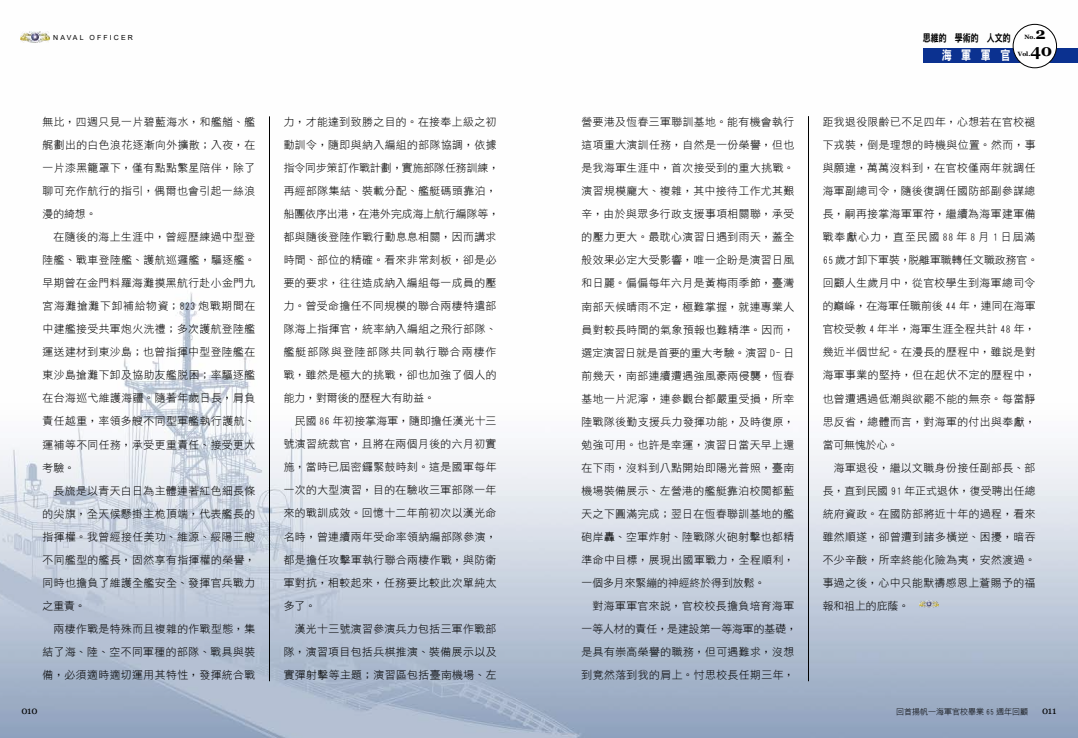
<style>
.page{position:relative;width:1078px;height:738px;background:#fff}
.page>*{position:absolute;margin:0;border:0;box-sizing:border-box;transform-origin:0 0}
.t1{font:700 16.3px "Georgia";color:#000}
.t2{font:13px "DFN Hei XB HK BF";color:#fff;scale:.77 1}
.t3{font:10.8px/23px "DF Hei Lt HK BF";letter-spacing:.045em;color:#000;text-align:justify}
.t4{font:10.4px "DFN Hei XB HK BF";color:#000;scale:.77 1}
.t5{font:10px "Georgia";letter-spacing:-.025em;color:#000}
.t6{font:8px "DF Hei Lt HK BF";color:#000}
.t7{font:7px "Arial";letter-spacing:.3em;color:#000}
.t8{font:700 6.1px "Georgia";color:#000}
</style>
<div class="page">
<img style="left:0;top:23px;width:1077px;height:714px">
<div style="left:922px;top:48px;width:155px;height:14px;background:#0b3190"></div>
<div style="left:1012px;top:24px;width:44px;height:44px;background:#fff;border-radius:50%"></div>
<div style="left:1012px;top:24px;width:44px;height:44px;border:1px solid #000;border-radius:50%"></div>
<img style="left:21px;top:31px;width:29px;height:12px">
<img style="left:919px;top:599px;width:19px;height:8px">
<hr style="left:269px;top:116px;width:1px;height:564px;background:#000">
<hr style="left:808px;top:116px;width:1px;height:564px;background:#000">
<p class="t8" style="left:1024px;top:33px;width:13px">No.</p>
<h1 class="t1" style="left:1035px;top:23px;width:12px">2</h1>
<p class="t8" style="left:1017px;top:50px;width:14px">Vol.</p>
<h1 class="t1" style="left:1030px;top:40px;width:24px">40</h1>
<p class="t7" style="left:53px;top:33px;width:81px">NAVAL OFFICER</p>
<p class="t4" style="left:922px;top:33px;width:116px">思維的 學術的 人文的</p>
<p class="t2" style="left:941px;top:48px;width:91px">海軍軍官</p>
<p class="t3" style="left:43px;top:110px;width:214px">無比，四週只見一片碧藍海水，和艦艏、艦艉劃出的白色浪花逐漸向外擴散；入夜，在一片漆黑籠罩下，僅有點點繁星陪伴，除了聊可充作航行的指引，偶爾也會引起一絲浪漫的綺想。</p>
<p class="t3" style="left:43px;top:225px;width:214px;text-indent:11px">在隨後的海上生涯中，曾經歷練過中型登陸艦、戰車登陸艦、護航巡邏艦，驅逐艦。早期曾在金門料羅海灘摸黑航行赴小金門九宮海灘搶灘下卸補給物資；823 炮戰期間在中建艦接受共軍炮火洗禮；多次護航登陸艦運送建材到東沙島；也曾指揮中型登陸艦在東沙島搶灘下卸及協助友艦脫困；率驅逐艦在台海巡弋維護海疆。隨著年歲日長，肩負責任越重，率領多艘不同型軍艦執行護航、運補等不同任務，承受更重責任、接受更大考驗。</p>
<p class="t3" style="left:43px;top:478px;width:214px;text-indent:11px">長旒是以青天白日為主體連著紅色細長條的尖旗，全天候懸掛主桅頂端，代表艦長的指揮權。我曾經接任美功、維源、綏陽三艘不同艦型的艦長，固然享有指揮權的榮譽，同時也擔負了維護全艦安全、發揮官兵戰力之重責。</p>
<p class="t3" style="left:43px;top:616px;width:214px;text-indent:11px">兩棲作戰是特殊而且複雜的作戰型態，集結了海、陸、空不同軍種的部隊、戰具與裝備，必須適時適切運用其特性，發揮統合戰</p>
<p class="t3" style="left:283px;top:110px;width:217px;text-align:left">力，才能達到致勝之目的。在接奉上級之初動訓令，隨即與納入編組的部隊協調，依據指令同步策訂作戰計劃，實施部隊任務訓練，再經部隊集結、裝載分配、艦艇碼頭靠泊，船團依序出港，在港外完成海上航行編隊等，都與隨後登陸作戰行動息息相關，因而講求時間、部位的精確。看來非常刻板，卻是必要的要求，往往造成納入編組每一成員的壓力。曾受命擔任不同規模的聯合兩棲特遣部隊海上指揮官，統率納入編組之飛行部隊、艦艇部隊與登陸部隊共同執行聯合兩棲作戰，雖然是極大的挑戰，卻也加強了個人的能力，對爾後的歷程大有助益。</p>
<p class="t3" style="left:283px;top:409px;width:214px;text-indent:11px">民國 86 年初接掌海軍，隨即擔任漢光十三號演習統裁官，且將在兩個月後的六月初實施，當時已屆密鑼緊鼓時刻。這是國軍每年一次的大型演習，目的在驗收三軍部隊一年來的戰訓成效。回憶十二年前初次以漢光命名時，曾連續兩年受命率領納編部隊參演，都是擔任攻擊軍執行聯合兩棲作戰，與防衛軍對抗，相較起來，任務要比較此次單純太多了。</p>
<p class="t3" style="left:283px;top:616px;width:214px;text-indent:11px">漢光十三號演習參演兵力包括三軍作戰部隊，演習項目包括兵棋推演、裝備展示以及實彈射擊等主題；演習區包括臺南機場、左</p>
<p class="t3" style="left:581px;top:110px;width:214px">營要港及恆春三軍聯訓基地。能有機會執行這項重大演訓任務，自然是一份榮譽，但也是我海軍生涯中，首次接受到的重大挑戰。演習規模龐大、複雜，其中接待工作尤其艱辛，由於與眾多行政支援事項相關聯，承受的壓力更大。最耽心演習日遇到雨天，蓋全般效果必定大受影響，唯一企盼是演習日風和日麗。偏偏每年六月是黃梅雨季節，臺灣南部天候晴雨不定，極難掌握，就連專業人員對較長時間的氣象預報也難精準。因而，選定演習日就是首要的重大考驗。演習 D- 日前幾天，南部連續遭遇強風豪兩侵襲，恆春基地一片泥濘，連參觀台都嚴重受損，所幸陸戰隊後勤支援兵力發揮功能，及時復原，勉強可用。也許是幸運，演習日當天早上還在下雨，沒料到八點開始即陽光普照，臺南機場裝備展示、左營港的艦艇靠泊校閱都藍天之下圓滿完成；翌日在恆春聯訓基地的艦砲岸轟、空軍炸射、陸戰隊火砲射擊也都精準命中目標，展現出國軍戰力，全程順利，一個多月來緊繃的神經終於得到放鬆。</p>
<p class="t3" style="left:581px;top:593px;width:217px;text-align:left;text-indent:11px">對海軍軍官來說，官校校長擔負培育海軍一等人材的責任，是建設第一等海軍的基礎，是具有崇高榮譽的職務，但可遇難求，沒想到竟然落到我的肩上。忖思校長任期三年，</p>
<p class="t3" style="left:822px;top:110px;width:217px;text-align:left">距我退役限齡已不足四年，心想若在官校褪下戎裝，倒是理想的時機與位置。然而，事與願違，萬萬沒料到，在官校僅兩年就調任海軍副總司令，隨後復調任國防部副參謀總長，嗣再接掌海軍軍符，繼續為海軍建軍備戰奉獻心力，直至民國 88 年 8 月 1 日屆滿<br>65歲才卸下軍裝，脫離軍職轉任文職政務官。回顧人生歲月中，從官校學生到海軍總司令的巔峰，在海軍任職前後 44 年，連同在海軍官校受教 4 年半，海軍生涯全程共計 48 年，幾近半個世紀。在漫長的歷程中，雖說是對海軍事業的堅持，但在起伏不定的歷程中，也曾遭遇過低潮與欲罷不能的無奈。每當靜思反省，總體而言，對海軍的付出與奉獻，當可無愧於心。</p>
<p class="t3" style="left:822px;top:455px;width:214px;text-indent:11px">海軍退役，繼以文職身份接任副部長、部長，直到民國 91 年正式退休，復受聘出任總統府資政。在國防部將近十年的過程，看來雖然順遂，卻曾遭到諸多橫逆、困擾，暗吞不少辛酸，所幸終能化險為夷，安然渡過。事過之後，心中只能默禱感恩上蒼賜予的福報和祖上的庇蔭。</p>
<p class="t6" style="left:895px;top:707px;width:133px">回首揚帆—海軍官校畢業 65 週年回顧</p>
<p class="t5" style="left:21px;top:703px;width:18px">010</p>
<p class="t5" style="left:1041px;top:703px;width:16px">011</p>
</div>
